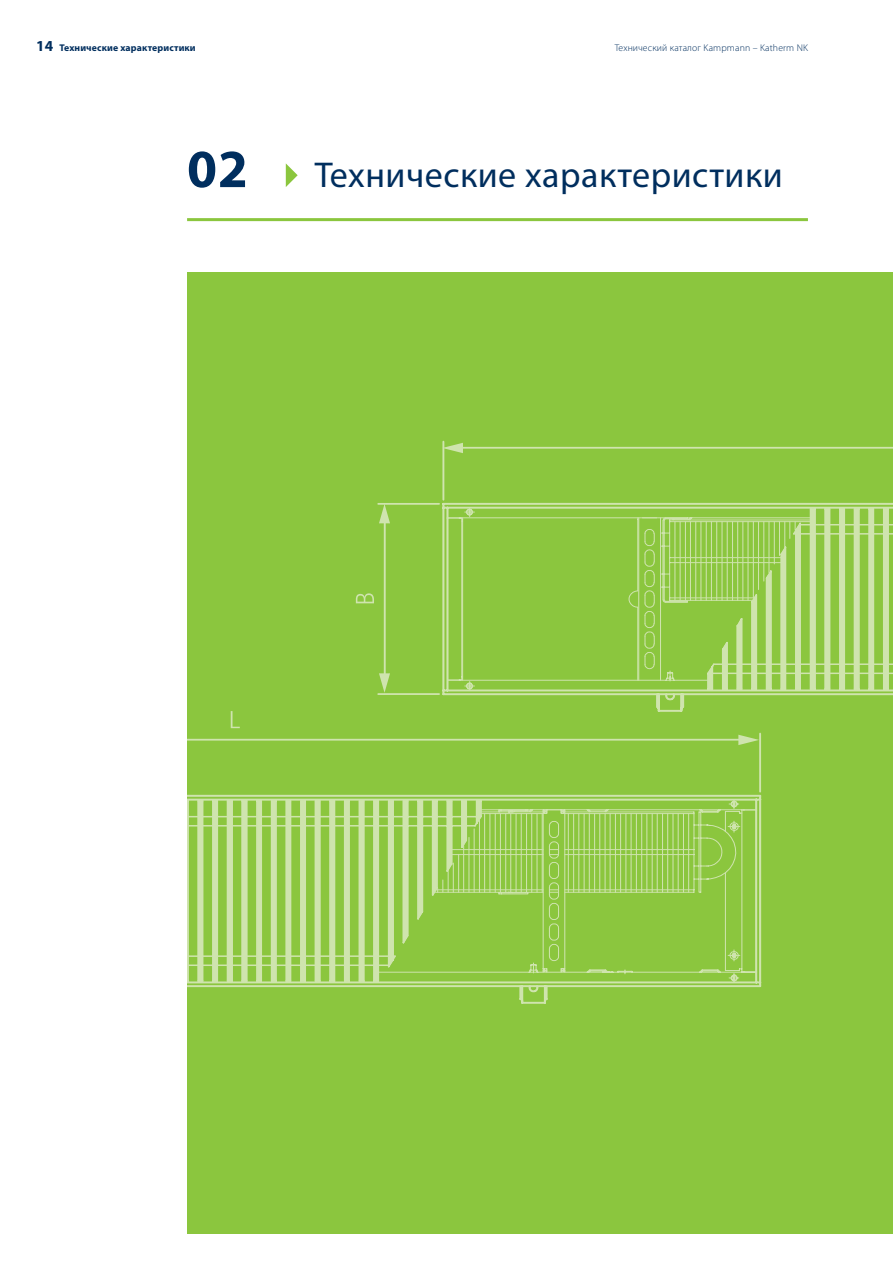
<style>
.page{position:relative;width:893px;height:1263px;background:#fff}
.page>*{position:absolute;margin:0;border:0;box-sizing:border-box;transform-origin:0 0}
.Neues_Kapitel_Zahl{font:700 54px "Myriad Pro";color:#002e5e}
.Headline_24pt{font:36px "Myriad Pro";letter-spacing:.015em;color:#002e5e}
.t1{font:300 9.75px "Myriad Pro";letter-spacing:.015em;color:#002e5e}
.Marginalien_blau{font:700 9.75px "Myriad Pro";letter-spacing:.015em;color:#002e5e}
.s1{font-size:15.3px}
</style>
<div class="page">
<div style="left:187px;top:272px;width:706px;height:961px;background:#8bc63e"></div>
<hr style="left:755px;top:800px;width:2px;height:182px;background:#cfe4ae">
<hr style="left:759px;top:800px;width:2px;height:182px;background:#cfe4ae">
<hr style="left:187px;top:799px;width:569px;height:2px;background:#cfe4ae">
<hr style="left:187px;top:795px;width:573px;height:2px;background:#cfe4ae">
<svg style="left:756px;top:796px;width:5px;height:5px"></svg>
<hr style="left:187px;top:981px;width:569px;height:2px;background:#cfe4ae">
<hr style="left:187px;top:985px;width:573px;height:2px;background:#cfe4ae">
<svg style="left:756px;top:981px;width:5px;height:6px"></svg>
<svg style="left:187px;top:796px;width:362px;height:208px"></svg>
<svg style="left:187px;top:800px;width:558px;height:182px"></svg>
<hr style="left:187px;top:739px;width:555px;height:2px;background:#cfe4ae">
<svg style="left:738px;top:735px;width:21px;height:10px"></svg>
<hr style="left:187px;top:733px;width:1px;height:59px;background:#cfe4ae">
<hr style="left:759px;top:733px;width:2px;height:59px;background:#cfe4ae">
<svg style="left:231px;top:711px;width:9px;height:17px"></svg>
<hr style="left:446px;top:508px;width:2px;height:182px;background:#cfe4ae">
<hr style="left:442px;top:508px;width:2px;height:182px;background:#cfe4ae">
<svg style="left:442px;top:504px;width:5px;height:5px"></svg>
<hr style="left:447px;top:507px;width:446px;height:2px;background:#cfe4ae">
<hr style="left:443px;top:503px;width:450px;height:2px;background:#cfe4ae">
<svg style="left:442px;top:689px;width:6px;height:5px"></svg>
<hr style="left:447px;top:689px;width:446px;height:2px;background:#cfe4ae">
<hr style="left:443px;top:693px;width:450px;height:2px;background:#cfe4ae">
<svg style="left:645px;top:504px;width:248px;height:208px"></svg>
<svg style="left:458px;top:508px;width:435px;height:182px"></svg>
<hr style="left:384px;top:520px;width:2px;height:157px;background:#cfe4ae">
<svg style="left:379px;top:673px;width:11px;height:20px"></svg>
<svg style="left:379px;top:505px;width:11px;height:18px"></svg>
<hr style="left:378px;top:503px;width:61px;height:2px;background:#cfe4ae">
<hr style="left:378px;top:693px;width:61px;height:2px;background:#cfe4ae">
<hr style="left:459px;top:447px;width:434px;height:2px;background:#cfe4ae">
<svg style="left:444px;top:443px;width:19px;height:10px"></svg>
<hr style="left:442px;top:442px;width:2px;height:58px;background:#cfe4ae">
<hr style="left:892px;top:442px;width:1px;height:58px;background:#cfe4ae">
<svg style="left:356px;top:593px;width:18px;height:10px"></svg>
<hr style="left:187px;top:218px;width:621px;height:3px;background:#8bc63e">
<svg style="left:286px;top:163px;width:12px;height:24px"></svg>
<p class="Marginalien_blau" style="left:36px;top:41px;width:161px"><span class="s1">14</span> Технические характеристики</p>
<p class="t1" style="left:615px;top:42px;width:195px">Технический каталог Kampmann – Katherm NK</p>
<p class="Neues_Kapitel_Zahl" style="left:187px;top:134px;width:62px">02</p>
<p class="Headline_24pt" style="left:315px;top:153px;width:470px">Технические характеристики</p>
</div>
